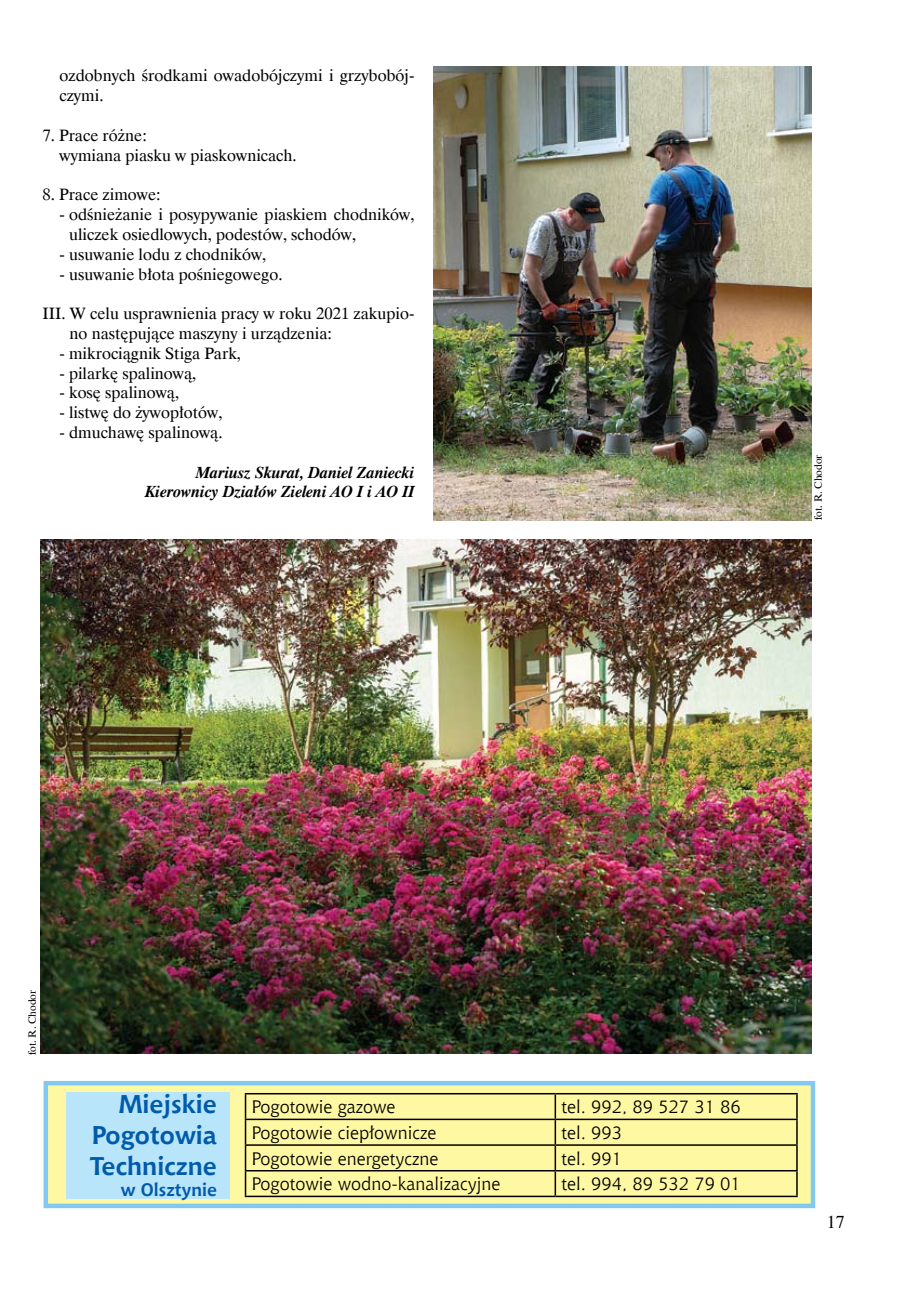
<style>
.page{position:relative;width:906px;height:1289px;background:#fff}
.page>*{position:absolute;margin:0;border:0;box-sizing:border-box;transform-origin:0 0}
.t1{font:700 25.5px/30.6px "Chianti EU";color:#005bab;text-align:justify}
.t2{font:18px "Chianti EU";color:#000}
.t3{font:700 18px "Chianti EU";color:#005bab}
.t4{font:18px "Times";color:#000}
.t5{font:16.5px/19.8px "Dutch 801 EU";color:#000}
.t6{font:italic 700 16.5px/19.8px "Dutch 801 EU";color:#000;text-align:right}
.t7{font:10.5px "Dutch 801 EU";color:#000}
</style>
<div class="page">
<img style="left:41px;top:539px;width:771px;height:514px">
<div style="left:44px;top:1080px;width:771px;height:128px;background:#fff8a3;border:4px solid #81c9f0"></div>
<hr style="left:245px;top:1092px;width:310px;height:2px;background:#000">
<hr style="left:555px;top:1092px;width:242px;height:2px;background:#000">
<hr style="left:554px;top:1094px;width:2px;height:24px;background:#000">
<hr style="left:245px;top:1118px;width:310px;height:2px;background:#000">
<hr style="left:555px;top:1118px;width:242px;height:2px;background:#000">
<hr style="left:554px;top:1120px;width:2px;height:24px;background:#000">
<hr style="left:245px;top:1144px;width:310px;height:1px;background:#000">
<hr style="left:555px;top:1144px;width:242px;height:1px;background:#000">
<hr style="left:554px;top:1145px;width:2px;height:24px;background:#000">
<hr style="left:245px;top:1169px;width:310px;height:2px;background:#000">
<svg style="left:245px;top:1094px;width:1px;height:101px"></svg>
<hr style="left:555px;top:1169px;width:242px;height:2px;background:#000">
<hr style="left:554px;top:1171px;width:2px;height:24px;background:#000">
<svg style="left:796px;top:1094px;width:1px;height:101px"></svg>
<hr style="left:245px;top:1195px;width:310px;height:2px;background:#000">
<hr style="left:555px;top:1195px;width:242px;height:2px;background:#000">
<div style="left:66px;top:1091px;width:164px;height:107px;background:#b9e5fb"></div>
<img style="left:434px;top:66px;width:377px;height:454px">
<p class="t5" style="left:59px;top:66px;width:356px">ozdobnych środkami owadobójczymi i grzybobój&shy;czymi.</p>
<p class="t5" style="left:59px;top:126px;width:239px;text-indent:-17px">7. Prace różne:<br>wymiana piasku w piaskownicach.</p>
<p class="t5" style="left:42px;top:185px;width:120px">8. Prace zimowe:</p>
<p class="t5" style="left:69px;top:205px;width:347px;text-indent:-10px">- odśnieżanie i posypywanie piaskiem chodników, uliczek osiedlowych, podestów, schodów,</p>
<p class="t5" style="left:59px;top:244px;width:208px">- usuwanie lodu z chodników,</p>
<p class="t5" style="left:59px;top:264px;width:224px">- usuwanie błota pośniegowego.</p>
<p class="t5" style="left:70px;top:304px;width:346px;text-indent:-27px">III. W celu usprawnienia pracy w roku 2021 zakupio&shy;no następujące maszyny i urządzenia:</p>
<p class="t5" style="left:59px;top:343px;width:183px">- mikrociągnik Stiga Park,</p>
<p class="t5" style="left:59px;top:363px;width:138px">- pilarkę spalinową,</p>
<p class="t5" style="left:59px;top:383px;width:121px">- kosę spalinową,</p>
<p class="t5" style="left:59px;top:403px;width:165px">- listwę do żywopłotów,</p>
<p class="t5" style="left:59px;top:423px;width:164px">- dmuchawę spalinową.</p>
<p class="t6" style="left:145px;top:462px;width:271px">Mariusz Skurat, Daniel Zaniecki<br>Kierownicy Działów Zieleni AO I i AO II</p>
<p class="t7" style="left:811px;top:520px;width:67px;rotate:-90deg">fot. R. Chodor</p>
<p class="t7" style="left:26px;top:1055px;width:67px;rotate:-90deg">fot. R. Chodor</p>
<h1 class="t1" style="left:90px;top:1089px;width:129px;text-indent:28px">Miejskie Pogotowia Techniczne</h1>
<p class="t3" style="left:121px;top:1178px;width:98px">w Olsztynie</p>
<p class="t2" style="left:251px;top:1096px;width:146px">Pogotowie gazowe</p>
<p class="t2" style="left:561px;top:1096px;width:181px">tel. 992, 89 527 31 86</p>
<p class="t2" style="left:251px;top:1121px;width:186px">Pogotowie ciepłownicze</p>
<p class="t2" style="left:561px;top:1121px;width:62px">tel. 993</p>
<p class="t2" style="left:251px;top:1147px;width:188px">Pogotowie energetyczne</p>
<p class="t2" style="left:561px;top:1147px;width:62px">tel. 991</p>
<p class="t2" style="left:251px;top:1173px;width:250px">Pogotowie wodno-kanalizacyjne</p>
<p class="t2" style="left:561px;top:1173px;width:181px">tel. 994, 89 532 79 01</p>
<p class="t4" style="left:827px;top:1205px;width:19px">17</p>
</div>
